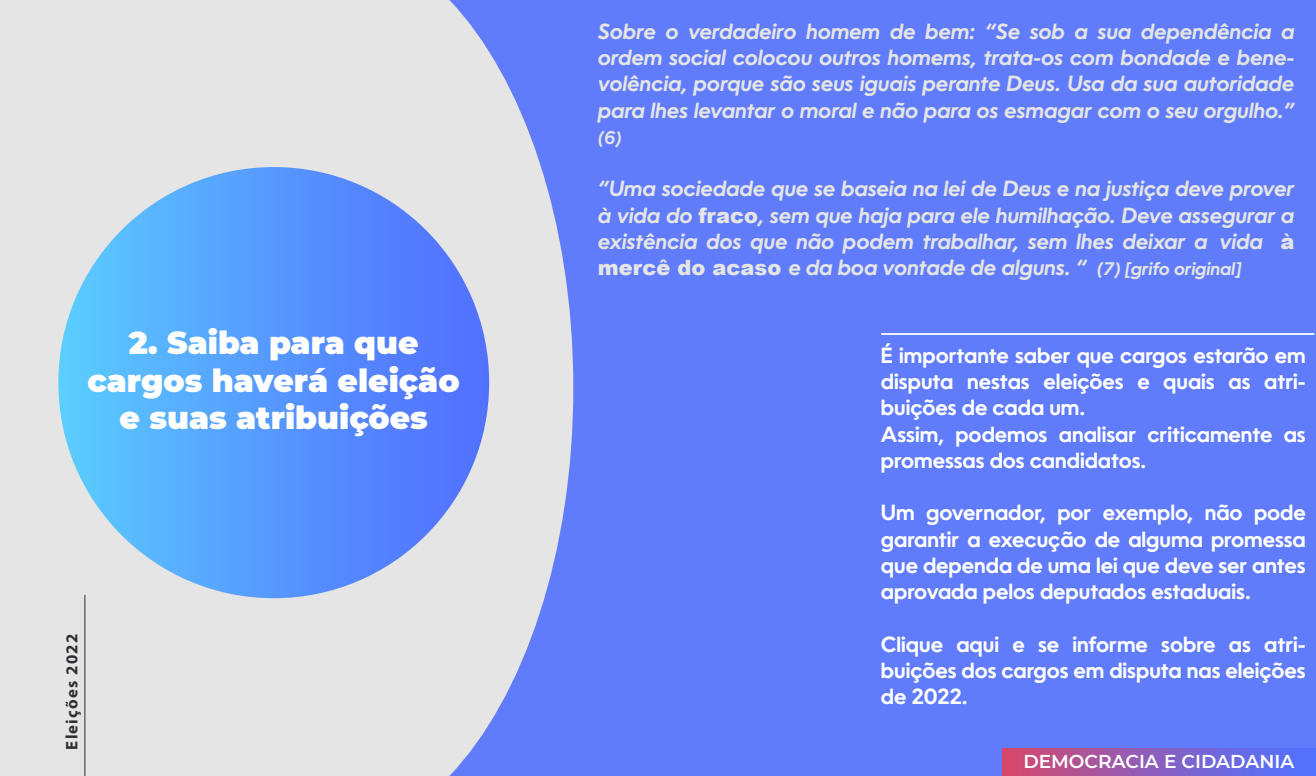
<style>
.page{position:relative;width:1316px;height:776px;background:#fff}
.page>*{position:absolute;margin:0;border:0;box-sizing:border-box;transform-origin:0 0}
.t1{font:900 31.32px/37.6px "Montserrat";color:#fff;text-align:center}
.t2{font:italic 600 21px/26.2px "Oceanwide";color:#e5e5e5;text-align:justify}
.t3{font:600 21px/26.2px "Oceanwide";color:#fff;text-align:justify}
.t4{font:600 18.55px "Montserrat";color:#fff}
.t5{font:italic 600 17.5px "Oceanwide";color:#e5e5e5}
.t6{font:700 16.8px "Myriad Pro";letter-spacing:.075em;color:#2e2f32}
.s1{font-family:"Arial";font-weight:900;font-style:normal}
.s2{font-size:17.5px}
</style>
<div class="page">
<div style="left:2px;top:0;width:1314px;height:775px;background:#607cfb"></div>
<svg style="left:0;top:0;width:574px;height:775px;background:#d8dae7"></svg>
<div style="left:58px;top:167px;width:431px;height:431px;background:linear-gradient(to right,#5bcbff,#516aff);border-radius:215px"></div>
<hr style="left:85px;top:594px;width:1px;height:181px;background:#2e2f32">
<hr style="left:881px;top:333px;width:433px;height:2px;background:#fff">
<div style="left:1002px;top:747px;width:313px;height:28px;background:linear-gradient(to right,#d2486e,#4874ff)"></div>
<h1 class="t1" style="left:88px;top:322px;width:374px">2. Saiba para que cargos haverá eleição e suas atribuições</h1>
<p class="t6" style="left:61px;top:749px;width:117px;rotate:-90deg">Eleições 2022</p>
<p class="t2" style="left:598px;top:17px;width:698px">Sobre o verdadeiro homem de bem: “Se sob a sua dependência a ordem social colocou outros homems, trata-os com bondade e bene&shy;volência, porque são seus iguais perante Deus. Usa da sua autoridade para lhes levantar o moral e não para os esmagar com o seu orgulho.”</p>
<p class="t5" style="left:598px;top:125px;width:26px">(6)</p>
<p class="t2" style="left:598px;top:174px;width:698px">“Uma sociedade que se baseia na lei de Deus e na justiça deve prover à vida do <span class="s1">fraco</span>, sem que haja para ele humilhação. Deve assegurar a existência dos que não podem trabalhar, sem lhes deixar a vida <span class="s1">à mercê do acaso</span> e da boa vontade de alguns. “ <span class="s2">(7) [grifo original]</span></p>
<p class="t3" style="left:881px;top:340px;width:426px;text-align:left">É importante saber que cargos estarão em disputa nestas eleições e quais as atri&shy;buições de cada um.<br>Assim, podemos analisar criticamente as promessas dos candidatos.</p>
<p class="t3" style="left:881px;top:498px;width:426px">Um governador, por exemplo, não pode garantir a execução de alguma promessa que dependa de uma lei que deve ser antes aprovada pelos deputados estaduais.</p>
<p class="t3" style="left:881px;top:629px;width:426px">Clique aqui e se informe sobre as atri&shy;buições dos cargos em disputa nas eleições de 2022.</p>
<p class="t4" style="left:1023px;top:748px;width:272px">DEMOCRACIA E CIDADANIA</p>
</div>
